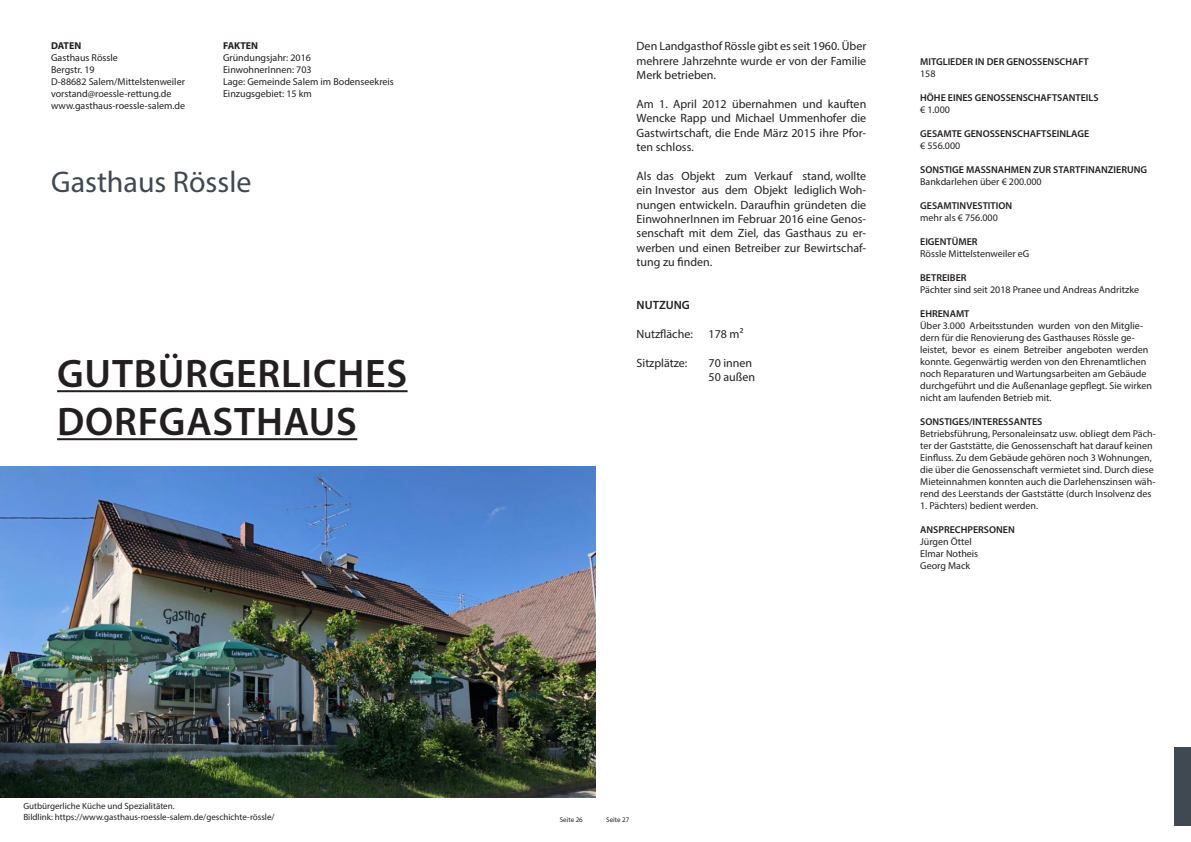
<style>
.page{position:relative;width:1191px;height:842px;background:#fff}
.page>*{position:absolute;margin:0;border:0;box-sizing:border-box;transform-origin:0 0}
.t1{font:600 40px/48px "Myriad Pro";letter-spacing:.02em;color:#231f20}
.t2{font:30px "Myriad Pro";color:#404852}
.t3{font:12px/14.4px "Myriad Pro";color:#231f20;text-align:justify}
.t4{font:600 12px "Myriad Pro";color:#231f20}
.t5{font:10px/12px "Myriad Pro";color:#231f20}
.t6{font:600 10px "Myriad Pro";color:#231f20}
.t7{font:700 10px "Myriad Pro";color:#231f20}
.t8{font:9px/10.8px "Myriad Pro";color:#231f20}
.t9{font:7px "Myriad Pro";color:#231f20}
</style>
<div class="page">
<img style="left:0;top:466px;width:595px;height:332px">
<hr style="left:57px;top:390px;width:350px;height:2px;background:#231f20">
<hr style="left:57px;top:438px;width:300px;height:2px;background:#231f20">
<div style="left:1174px;top:747px;width:17px;height:79px;background:#404852"></div>
<p class="t7" style="left:51px;top:39px;width:32px">DATEN</p>
<p class="t5" style="left:51px;top:51px;width:136px">Gasthaus Rössle<br>Bergstr. 19<br>D-88682 Salem/Mittelstenweiler vorstand@roessle-rettung.de www.gasthaus-roessle-salem.de</p>
<p class="t7" style="left:223px;top:39px;width:37px">FAKTEN</p>
<p class="t5" style="left:223px;top:51px;width:172px">Gründungsjahr: 2016<br>EinwohnerInnen: 703<br>Lage: Gemeinde Salem im Bodenseekreis<br>Einzugsgebiet: 15 km</p>
<h2 class="t2" style="left:51px;top:164px;width:202px">Gasthaus Rössle</h2>
<h1 class="t1" style="left:57px;top:349px;width:351px">GUTBÜRGERLICHES<br>DORFGASTHAUS</h1>
<p class="t8" style="left:23px;top:800px;width:253px">Gutbürgerliche Küche und Spezialitäten.<br>Bildlink: https://www.gasthaus-roessle-salem.de/geschichte-rössle/</p>
<p class="t3" style="left:636px;top:39px;width:231px">Den Landgasthof Rössle gibt es seit 1960. Über mehrere Jahrzehnte wurde er von der Familie Merk betrieben.</p>
<p class="t3" style="left:636px;top:96px;width:231px">Am 1. April 2012 übernahmen und kauften Wencke Rapp und Michael Ummenhofer die Gastwirtschaft, die Ende März 2015 ihre Pfor&shy;ten schloss.</p>
<p class="t3" style="left:636px;top:168px;width:231px">Als das Objekt zum Verkauf stand, wollte ein Investor aus dem Objekt lediglich Woh&shy;nungen entwickeln. Daraufhin gründeten die EinwohnerInnen im Februar 2016 eine Genos&shy;senschaft mit dem Ziel, das Gasthaus zu er&shy;werben und einen Betreiber zur Bewirtschaf&shy;tung zu finden.</p>
<p class="t4" style="left:636px;top:298px;width:55px">NUTZUNG</p>
<p class="t3" style="left:636px;top:327px;width:58px">Nutzfläche:</p>
<p class="t3" style="left:708px;top:327px;width:36px">178 m²</p>
<p class="t3" style="left:636px;top:355px;width:52px">Sitzplätze:</p>
<p class="t3" style="left:708px;top:355px;width:48px">70 innen<br>50 außen</p>
<p class="t6" style="left:920px;top:55px;width:170px">MITGLIEDER IN DER GENOSSENSCHAFT</p>
<p class="t5" style="left:920px;top:67px;width:17px">158</p>
<p class="t6" style="left:920px;top:91px;width:180px">HÖHE EINES GENOSSENSCHAFTSANTEILS</p>
<p class="t5" style="left:920px;top:103px;width:31px">€ 1.000</p>
<p class="t6" style="left:920px;top:127px;width:170px">GESAMTE GENOSSENSCHAFTSEINLAGE</p>
<p class="t5" style="left:920px;top:139px;width:42px">€ 556.000</p>
<p class="t6" style="left:920px;top:163px;width:228px">SONSTIGE MASSNAHMEN ZUR STARTFINANZIERUNG</p>
<p class="t5" style="left:920px;top:175px;width:123px">Bankdarlehen über € 200.000</p>
<p class="t6" style="left:920px;top:199px;width:94px">GESAMTINVESTITION</p>
<p class="t5" style="left:920px;top:211px;width:79px">mehr als € 756.000</p>
<p class="t6" style="left:920px;top:235px;width:59px">EIGENTÜMER</p>
<p class="t5" style="left:920px;top:247px;width:111px">Rössle Mittelstenweiler eG</p>
<p class="t6" style="left:920px;top:271px;width:48px">BETREIBER</p>
<p class="t5" style="left:920px;top:283px;width:220px">Pächter sind seit 2018 Pranee und Andreas Andritzke</p>
<p class="t6" style="left:920px;top:307px;width:51px">EHRENAMT</p>
<p class="t5" style="left:920px;top:319px;width:233px">Über 3.000 Arbeitsstunden wurden von den Mitglie&shy;dern für die Renovierung des Gasthauses Rössle ge&shy;leistet, bevor es einem Betreiber angeboten werden konnte. Gegenwärtig werden von den Ehrenamtlichen noch Reparaturen und Wartungsarbeiten am Gebäude durchgeführt und die Außenanlage gepflegt. Sie wirken nicht am laufenden Betrieb mit.</p>
<p class="t6" style="left:920px;top:415px;width:124px">SONSTIGES/INTERESSANTES</p>
<p class="t5" style="left:920px;top:427px;width:237px">Betriebsführung, Personaleinsatz usw. obliegt dem Päch&shy;ter der Gaststätte, die Genossenschaft hat darauf keinen Einfluss. Zu dem Gebäude gehören noch 3 Wohnungen, die über die Genossenschaft vermietet sind. Durch diese Mieteinnahmen konnten auch die Darlehenszinsen wäh&shy;rend des Leerstands der Gaststätte (durch Insolvenz des</p>
<p class="t5" style="left:920px;top:499px;width:119px">1. Pächters) bedient werden.</p>
<p class="t6" style="left:920px;top:523px;width:96px">ANSPRECHPERSONEN</p>
<p class="t5" style="left:920px;top:535px;width:60px">Jürgen Öttel<br>Elmar Notheis<br>Georg Mack</p>
<p class="t9" style="left:560px;top:815px;width:25px">Seite 26</p>
<p class="t9" style="left:606px;top:815px;width:25px">Seite 27</p>
</div>
